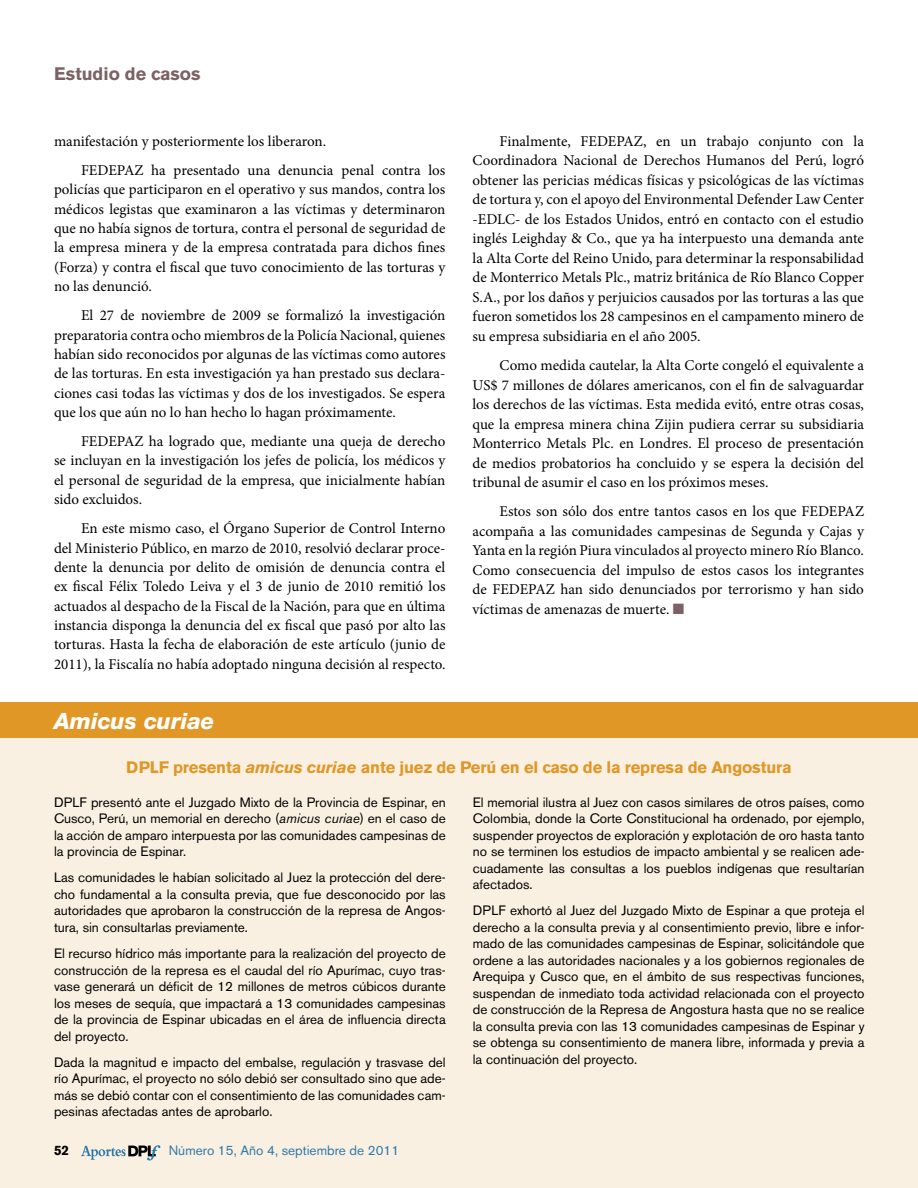
<style>
.page{position:relative;width:918px;height:1188px;background:#fff}
.page>*{position:absolute;margin:0;border:0;box-sizing:border-box;transform-origin:0 0}
.t1{font:italic 800 22.5px "Helvetica Neue";color:#fff}
.t2{font:700 18px "Akzidenz Grotesk BE";color:#7c6264}
.t3{font:700 16.5px "Akzidenz Grotesk BE";letter-spacing:-.01em;color:#e09726}
.t4{font:15px/19.5px "Minion Pro";color:#000;text-align:justify}
.t5{font:13.5px/16.5px "Akzidenz Grotesk BE";color:#000;text-align:justify}
.t6{font:13.5px "Akzidenz Grotesk BE";color:#2f79a9}
.t7{font:700 13.5px "Akzidenz Grotesk BE";color:#000}
.s1{color:#7c6264}
.s2{font-style:italic}
</style>
<div class="page">
<div style="left:0;top:702px;width:918px;height:486px;background:#faf0e2"></div>
<div style="left:0;top:702px;width:918px;height:35px;background:#e09726"></div>
<svg style="left:81px;top:1145px;width:79px;height:16px"></svg>
<p class="t2" style="left:54px;top:63px;width:148px">Estudio de casos</p>
<p class="t4" style="left:81px;top:127px;width:366px;line-height:29.1px;text-indent:-27px">manifestación y posteriormente los liberaron.<br>FEDEPAZ ha presentado una denuncia penal contra los</p>
<p class="t4" style="left:54px;top:180px;width:393px">policías que participaron en el operativo y sus mandos, contra los médicos legistas que examinaron a las víctimas y determinaron que no había signos de tortura, contra el personal de seguridad de la empresa minera y de la empresa contratada para dichos fines (Forza) y contra el fiscal que tuvo conocimiento de las torturas y no las denunció.</p>
<p class="t4" style="left:54px;top:306px;width:393px;text-indent:27px">El 27 de noviembre de 2009 se formalizó la investigación preparatoria contra ocho miembros de la Policía Nacional, quienes habían sido reconocidos por algunas de las víctimas como autores de las torturas. En esta investigación ya han prestado sus declara&shy;ciones casi todas las víctimas y dos de los investigados. Se espera que los que aún no lo han hecho lo hagan próximamente.</p>
<p class="t4" style="left:54px;top:432px;width:393px;text-indent:27px">FEDEPAZ ha logrado que, mediante una queja de derecho se incluyan en la investigación los jefes de policía, los médicos y el personal de seguridad de la empresa, que inicialmente habían sido excluidos.</p>
<p class="t4" style="left:54px;top:519px;width:393px;text-indent:27px">En este mismo caso, el Órgano Superior de Control Interno del Ministerio Público, en marzo de 2010, resolvió declarar proce&shy;dente la denuncia por delito de omisión de denuncia contra el ex fiscal Félix Toledo Leiva y el 3 de junio de 2010 remitió los actuados al despacho de la Fiscal de la Nación, para que en última instancia disponga la denuncia del ex fiscal que pasó por alto las torturas. Hasta la fecha de elaboración de este artículo (junio de 2011), la Fiscalía no había adoptado ninguna decisión al respecto.</p>
<h1 class="t1" style="left:54px;top:708px;width:162px">Amicus curiae</h1>
<p class="t4" style="left:472px;top:131px;width:393px;text-indent:27px">Finalmente, FEDEPAZ, en un trabajo conjunto con la Coordinadora Nacional de Derechos Humanos del Perú, logró obtener las pericias médicas físicas y psicológicas de las víctimas de tortura y, con el apoyo del Environmental Defender Law Center -EDLC- de los Estados Unidos, entró en contacto con el estudio inglés Leighday &amp; Co., que ya ha interpuesto una demanda ante la Alta Corte del Reino Unido, para determinar la responsabilidad de Monterrico Metals Plc., matriz británica de Río Blanco Copper S.A., por los daños y perjuicios causados por las torturas a las que fueron sometidos los 28 campesinos en el campamento minero de su empresa subsidiaria en el año 2005.</p>
<p class="t4" style="left:472px;top:356px;width:393px;text-indent:27px">Como medida cautelar, la Alta Corte congeló el equivalente a US$ 7 millones de dólares americanos, con el fin de salvaguardar los derechos de las víctimas. Esta medida evitó, entre otras cosas, que la empresa minera china Zijin pudiera cerrar su subsidiaria Monterrico Metals Plc. en Londres. El proceso de presentación de medios probatorios ha concluido y se espera la decisión del tribunal de asumir el caso en los próximos meses.</p>
<p class="t4" style="left:473px;top:502px;width:393px;text-indent:27px">Estos son sólo dos entre tantos casos en los que FEDEPAZ acompaña a las comunidades campesinas de Segunda y Cajas y Yanta en la región Piura vinculados al proyecto minero Río Blanco.<br>Como consecuencia del impulso de estos casos los integrantes de FEDEPAZ han sido denunciados por terrorismo y han sido víctimas de amenazas de muerte. <span class="s1">■</span></p>
<p class="t3" style="left:126px;top:757px;width:667px">DPLF presenta <span class="s2">amicus curiae</span> ante juez de Perú en el caso de la represa de Angostura</p>
<p class="t5" style="left:54px;top:794px;width:393px">DPLF presentó ante el Juzgado Mixto de la Provincia de Espinar, en Cusco, Perú, un memorial en derecho (<span class="s2">amicus curiae</span>) en el caso de la acción de amparo interpuesta por las comunidades campesinas de la provincia de Espinar.</p>
<p class="t5" style="left:54px;top:869px;width:393px">Las comunidades le habían solicitado al Juez la protección del dere&shy;cho fundamental a la consulta previa, que fue desconocido por las autoridades que aprobaron la construcción de la represa de Angos&shy;tura, sin consultarlas previamente.</p>
<p class="t5" style="left:54px;top:945px;width:393px">El recurso hídrico más importante para la realización del proyecto de construcción de la represa es el caudal del río Apurímac, cuyo tras&shy;vase generará un déficit de 12 millones de metros cúbicos durante los meses de sequía, que impactará a 13 comunidades campesinas de la provincia de Espinar ubicadas en el área de influencia directa del proyecto.</p>
<p class="t5" style="left:54px;top:1054px;width:393px">Dada la magnitud e impacto del embalse, regulación y trasvase del río Apurímac, el proyecto no sólo debió ser consultado sino que ade&shy;más se debió contar con el consentimiento de las comunidades cam&shy;pesinas afectadas antes de aprobarlo.</p>
<p class="t7" style="left:54px;top:1143px;width:17px">52</p>
<p class="t6" style="left:169px;top:1143px;width:232px">Número 15, Año 4, septiembre de 2011</p>
<p class="t5" style="left:473px;top:794px;width:393px">El memorial ilustra al Juez con casos similares de otros países, como Colombia, donde la Corte Constitucional ha ordenado, por ejemplo, suspender proyectos de exploración y explotación de oro hasta tanto no se terminen los estudios de impacto ambiental y se realicen ade&shy;cuadamente las consultas a los pueblos indígenas que resultarían afectados.</p>
<p class="t5" style="left:473px;top:902px;width:393px">DPLF exhortó al Juez del Juzgado Mixto de Espinar a que proteja el derecho a la consulta previa y al consentimiento previo, libre e infor&shy;mado de las comunidades campesinas de Espinar, solicitándole que ordene a las autoridades nacionales y a los gobiernos regionales de Arequipa y Cusco que, en el ámbito de sus respectivas funciones, suspendan de inmediato toda actividad relacionada con el proyecto de construcción de la Represa de Angostura hasta que no se realice la consulta previa con las 13 comunidades campesinas de Espinar y se obtenga su consentimiento de manera libre, informada y previa a la continuación del proyecto.</p>
</div>
